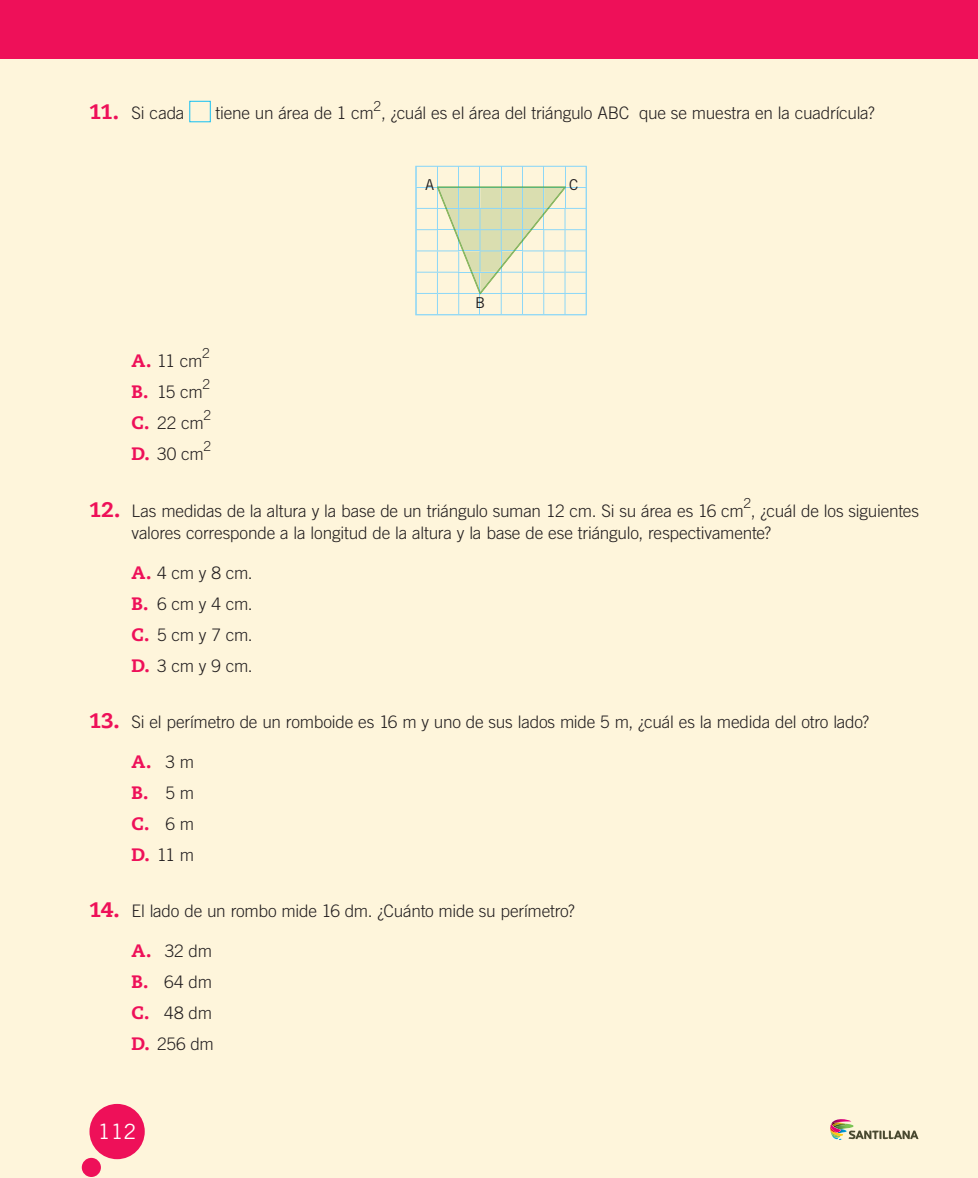
<style>
.page{position:relative;width:978px;height:1178px;background:#fef5db}
.page>*{position:absolute;margin:0;border:0;box-sizing:border-box;transform-origin:0 0}
.t1{font:24px "Trade Gothic LT Std";color:#fff}
.t2{font:21px "Trade Gothic LT Std";color:#fff}
.t3{font:800 18px/31px "Caecilia LT Std";color:#ee1059;text-align:justify}
.t4{font:300 17.25px/31px "Trade Gothic LT Std";letter-spacing:-.015em;color:#231f20;text-align:justify}
.t5{font:15px "Trade Gothic LT Std";color:#231f20}
.t6{font:300 13.8px "Trade Gothic LT Std";color:#231f20}
.s1{font-family:"Caecilia LT Std";font-weight:800;font-size:21px;color:#ee1059}
.s2{font-family:"Caecilia LT Std";font-weight:800;font-size:18px;color:#ee1059}
.s3{font-family:"Trade Gothic LT Std";font-weight:300;font-size:17.25px;color:#231f20}
</style>
<div class="page">
<div style="left:0;top:0;width:978px;height:59px;background:#ee1059"></div>
<div style="left:189px;top:101px;width:22px;height:21px;border:1px solid #15c0f2"></div>
<svg style="left:416px;top:166px;width:171px;height:149px"></svg>
<div style="left:89px;top:1104px;width:56px;height:55px;background:#ee1059;border-radius:50%"></div>
<div style="left:82px;top:1158px;width:19px;height:19px;background:#ee1059;border-radius:50%"></div>
<svg style="left:830px;top:1119px;width:88px;height:21px"></svg>
<p class="t6" style="left:374px;top:97px;width:9px">2</p>
<p class="t4" style="left:89px;top:97px;width:97px"><span class="s1">11.</span> Si cada</p>
<p class="t4" style="left:215px;top:97px;width:661px">tiene un área de 1 cm , ¿cuál es el área del triángulo ABC que se muestra en la cuadrícula?</p>
<p class="t5" style="left:425px;top:176px;width:11px">A</p>
<p class="t5" style="left:569px;top:175px;width:11px">C</p>
<p class="t6" style="left:202px;top:345px;width:9px">2</p>
<p class="t4" style="left:132px;top:345px;width:72px"><span class="s2">A.</span> 11 cm</p>
<p class="t6" style="left:203px;top:376px;width:9px">2</p>
<p class="t4" style="left:132px;top:376px;width:73px"><span class="s2">B.</span> 15 cm</p>
<p class="t6" style="left:203px;top:407px;width:9px">2</p>
<p class="t4" style="left:132px;top:407px;width:74px"><span class="s2">C.</span> 22 cm</p>
<p class="t6" style="left:204px;top:438px;width:9px">2</p>
<p class="t4" style="left:132px;top:438px;width:74px"><span class="s2">D.</span> 30 cm</p>
<p class="t5" style="left:475px;top:293px;width:12px">B</p>
<p class="t6" style="left:743px;top:495px;width:9px">2</p>
<p class="t4" style="left:132px;top:517px;width:641px">valores corresponde a la longitud de la altura y la base de ese triángulo, respectivamente?</p>
<p class="t4" style="left:132px;top:557px;width:123px"><span class="s2">A.</span> 4 cm y 8 cm.<br><span class="s2">B.</span> 6 cm y 4 cm.<br><span class="s2">C.</span> 5 cm y 7 cm.<br><span class="s2">D.</span> 3 cm y 9 cm.</p>
<p class="t4" style="left:89px;top:706px;width:782px"><span class="s1">13.</span> Si el perímetro de un romboide es 16 m y uno de sus lados mide 5 m, ¿cuál es la medida del otro lado?</p>
<p class="t3" style="left:132px;top:746px;width:64px">A. <span class="s3">3 m </span>B. <span class="s3">5 m </span>C. <span class="s3">6 m</span></p>
<p class="t4" style="left:132px;top:839px;width:64px"><span class="s2">D.</span> 11 m</p>
<p class="t4" style="left:89px;top:495px;width:832px"><span class="s1">12.</span> Las medidas de la altura y la base de un triángulo suman 12 cm. Si su área es 16 cm , ¿cuál de los siguientes</p>
<p class="t4" style="left:89px;top:895px;width:487px"><span class="s1">14.</span> El lado de un rombo mide 16 dm. ¿Cuánto mide su perímetro?</p>
<p class="t4" style="left:132px;top:935px;width:84px"><span class="s2">A.</span> 32 dm <span class="s2">B.</span> 64 dm <span class="s2">C.</span> 48 dm <span class="s2">D.</span> 256 dm</p>
<h1 class="t1" style="left:99px;top:1116px;width:45px">112</h1>
<p class="t2" style="left:98px;top:1119px;width:40px">112</p>
</div>
